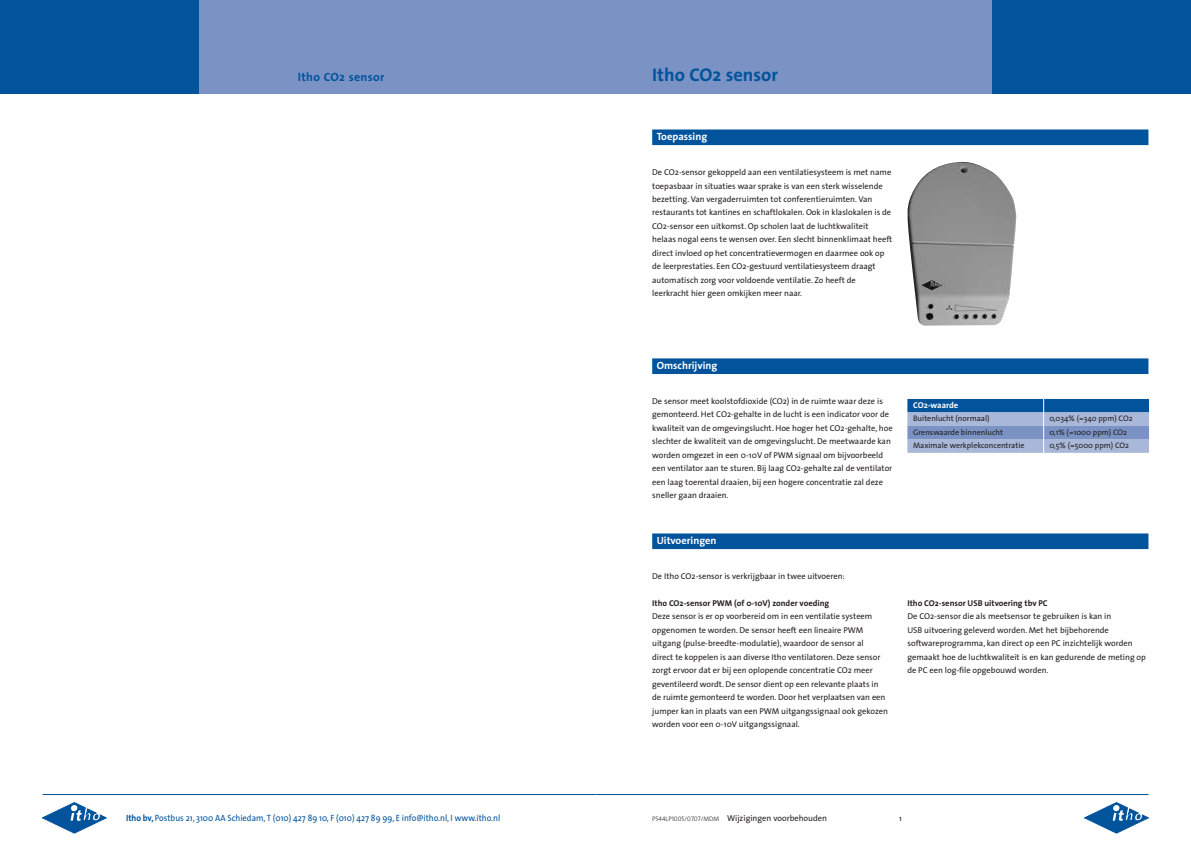
<style>
.page{position:relative;width:1191px;height:842px;background:#fff}
.page>*{position:absolute;margin:0;border:0;box-sizing:border-box;transform-origin:0 0}
.t1{font:700 18.5px "The Sans";color:#01539c}
.t2{font:700 12px "The Sans";letter-spacing:.03em;color:#01539c}
.t3{font:700 10.5px "The Sans";color:#fff}
.t4{font:9.1px "The Sans";color:#01539c;scale:.94 1}
.t5{font:8.5px/13.5px "The Sans";color:#231f20}
.t6{font:700 8.5px "The Sans";color:#231f20}
.t7{font:700 8.5px "The Sans";color:#fff}
.t8{font:8px "The Sans";color:#231f20}
.s1{font-weight:700}
.s2{font-family:"The Sans Light Caps";font-size:6.5px}
</style>
<div class="page">
<div style="left:0;top:0;width:595px;height:94px;background:#7a92c4"></div>
<div style="left:0;top:0;width:198px;height:94px;background:#01539c"></div>
<svg style="left:42px;top:802px;width:64px;height:31px"></svg>
<div style="left:595px;top:0;width:596px;height:94px;background:#7a92c4"></div>
<div style="left:992px;top:0;width:199px;height:94px;background:#01539c"></div>
<svg style="left:1084px;top:802px;width:64px;height:31px"></svg>
<hr style="left:595px;top:794px;width:553px;height:1px;background:#01539c">
<hr style="left:43px;top:794px;width:552px;height:1px;background:#01539c">
<div style="left:652px;top:129px;width:496px;height:16px;background:#01539c"></div>
<div style="left:652px;top:358px;width:496px;height:16px;background:#01539c"></div>
<svg style="left:907px;top:399px;width:243px;height:54px;background:#7696c5"></svg>
<div style="left:652px;top:533px;width:496px;height:16px;background:#01539c"></div>
<img style="left:907px;top:162px;width:109px;height:164px">
<h2 class="t2" style="left:298px;top:67px;width:88px">Itho CO2 sensor</h2>
<h1 class="t1" style="left:652px;top:59px;width:127px">Itho CO2 sensor</h1>
<p class="t3" style="left:657px;top:128px;width:52px">Toepassing</p>
<p class="t5" style="left:652px;top:165px;width:241px">De CO2-sensor gekoppeld aan een ventilatiesysteem is met name toepasbaar in situaties waar sprake is van een sterk wisselende bezetting. Van vergaderruimten tot conferentieruimten. Van restaurants tot kantines en schaftlokalen. Ook in klaslokalen is de CO2-sensor een uitkomst. Op scholen laat de luchtkwaliteit helaas nogal eens te wensen over. Een slecht binnenklimaat heeft direct invloed op het concentratievermogen en daarmee ook op de leerprestaties. Een CO2-gestuurd ventilatiesysteem draagt automatisch zorg voor voldoende ventilatie. Zo heeft de leerkracht hier geen omkijken meer naar.</p>
<p class="t3" style="left:657px;top:357px;width:62px">Omschrijving</p>
<p class="t5" style="left:652px;top:394px;width:242px">De sensor meet koolstofdioxide (CO2) in de ruimte waar deze is gemonteerd. Het CO2-gehalte in de lucht is een indicator voor de kwaliteit van de omgevingslucht. Hoe hoger het CO2-gehalte, hoe slechter de kwaliteit van de omgevingslucht. De meetwaarde kan worden omgezet in een 0-10V of PWM signaal om bijvoorbeeld een ventilator aan te sturen. Bij laag CO2-gehalte zal de ventilator een laag toerental draaien, bij een hogere concentratie zal deze sneller gaan draaien.</p>
<p class="t7" style="left:913px;top:398px;width:47px">CO2-waarde</p>
<p class="t8" style="left:913px;top:412px;width:78px">Buitenlucht (normaal)</p>
<p class="t8" style="left:1049px;top:412px;width:85px">0,034% (=340 ppm) CO2</p>
<p class="t8" style="left:913px;top:425px;width:91px">Grenswaarde binnenlucht</p>
<p class="t8" style="left:1049px;top:425px;width:79px">0,1% (=1000 ppm) CO2</p>
<p class="t8" style="left:913px;top:439px;width:113px">Maximale werkplekconcentratie</p>
<p class="t8" style="left:1049px;top:439px;width:81px">0,5% (=5000 ppm) CO2</p>
<p class="t4" style="left:126px;top:811px;width:399px"><span class="s1">Itho bv,</span> Postbus 21, 3100 AA Schiedam, T (010) 427 89 10, F (010) 427 89 99, E info@itho.nl, I www.itho.nl</p>
<p class="t3" style="left:657px;top:532px;width:61px">Uitvoeringen</p>
<p class="t5" style="left:652px;top:569px;width:194px">De Itho CO2-sensor is verkrijgbaar in twee uitvoeren:</p>
<p class="t6" style="left:652px;top:596px;width:179px">Itho CO2-sensor PWM (of 0-10V) zonder voeding</p>
<p class="t5" style="left:652px;top:609px;width:237px">Deze sensor is er op voorbereid om in een ventilatie systeem opgenomen te worden. De sensor heeft een lineaire PWM uitgang (pulse-breedte-modulatie), waardoor de sensor al<br>direct te koppelen is aan diverse Itho ventilatoren. Deze sensor zorgt ervoor dat er bij een oplopende concentratie CO2 meer geventileerd wordt. De sensor dient op een relevante plaats in de ruimte gemonteerd te worden. Door het verplaatsen van een jumper kan in plaats van een PWM uitgangssignaal ook gekozen worden voor een 0-10V uitgangssignaal.</p>
<p class="t6" style="left:907px;top:596px;width:142px">Itho CO2-sensor USB uitvoering tbv PC</p>
<p class="t5" style="left:907px;top:609px;width:240px">De CO2-sensor die als meetsensor te gebruiken is kan in<br>USB uitvoering geleverd worden. Met het bijbehorende softwareprogramma, kan direct op een PC inzichtelijk worden gemaakt hoe de luchtkwaliteit is en kan gedurende de meting op de PC een log-file opgebouwd worden.</p>
<p class="t5" style="left:652px;top:811px;width:176px"><span class="s2">P544LP1005/0707/MDM</span> Wijzigingen voorbehouden</p>
<p class="t8" style="left:899px;top:812px;width:4px">1</p>
</div>
